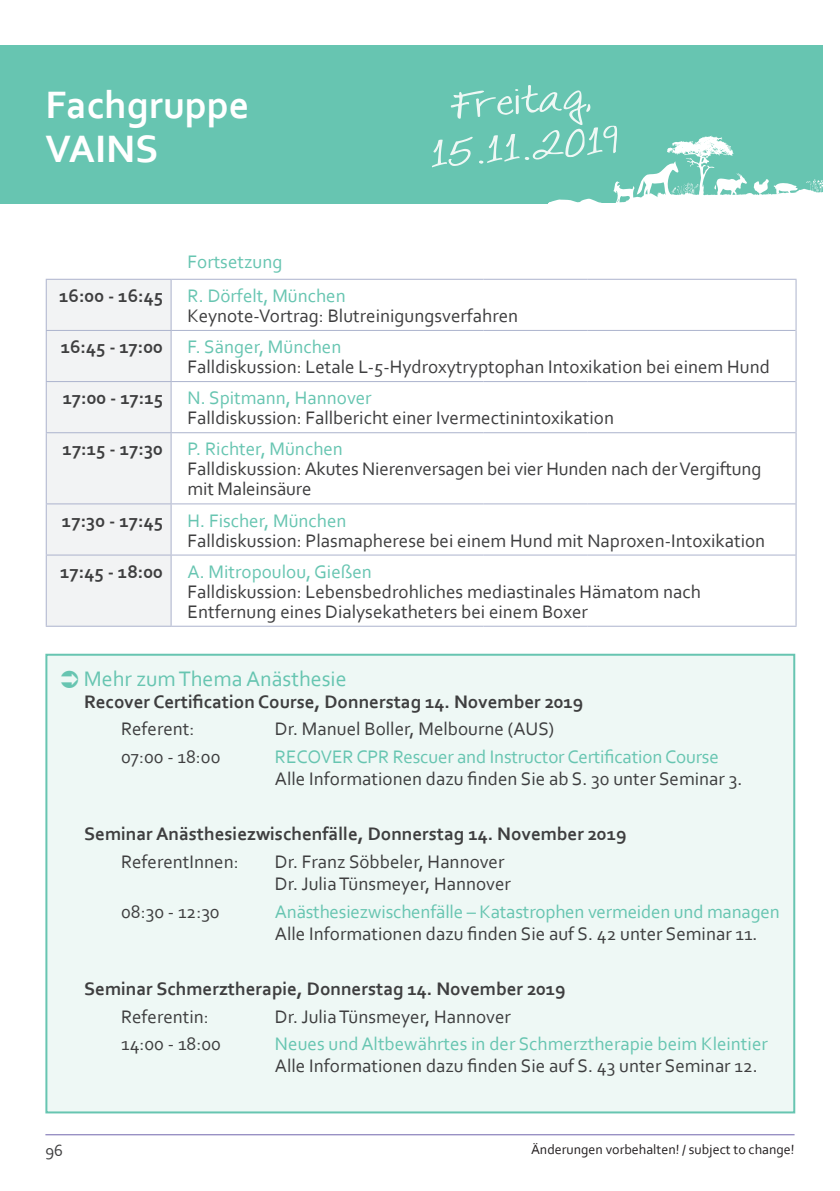
<style>
.page{position:relative;width:840px;height:1191px;background:#fff}
.page>*{position:absolute;margin:0;border:0;box-sizing:border-box;transform-origin:0 0}
.t1{font:700 40px/44px "Corbel";color:#fff}
.t2{font:36px/46.8px "Talkingtothe Moon";color:#eff8f5;text-align:center;scale:1.43 1}
.t3{font:22px "Corbel";color:#67c5b1}
.t4{font:19px/20px "Corbel";color:#3e3e3f}
.t5{font:19px "Corbel";color:#67c5b1}
.t6{font:700 19px "Corbel";color:#3e3e3f}
.t7{font:17px "Corbel";color:#3e3e3f}
.t8{font:14px "Corbel";color:#231f20}
</style>
<div class="page">
<hr style="left:45px;top:1134px;width:749px;height:1px;background:#7167ae">
<div style="left:0;top:45px;width:822px;height:159px;background:#67c5b1"></div>
<svg style="left:548px;top:80px;width:275px;height:124px"></svg>
<div style="left:46px;top:654px;width:747px;height:458px;background:#eef8f5"></div>
<div style="left:45px;top:653px;width:749px;height:460px;border:2px solid #67c5b1"></div>
<svg style="left:171px;top:278px;width:624px;height:347px"></svg>
<div style="left:47px;top:280px;width:123px;height:345px;background:#f2f3f4"></div>
<hr style="left:795px;top:280px;width:1px;height:50px;background:#acb3cd">
<hr style="left:795px;top:330px;width:1px;height:51px;background:#acb3cd">
<hr style="left:795px;top:381px;width:1px;height:52px;background:#acb3cd">
<hr style="left:795px;top:433px;width:1px;height:71px;background:#acb3cd">
<hr style="left:795px;top:504px;width:1px;height:51px;background:#acb3cd">
<hr style="left:795px;top:555px;width:1px;height:70px;background:#acb3cd">
<hr style="left:46px;top:279px;width:125px;height:1px;background:#acb3cd">
<hr style="left:46px;top:280px;width:1px;height:50px;background:#acb3cd">
<hr style="left:171px;top:279px;width:312px;height:1px;background:#acb3cd">
<hr style="left:170px;top:280px;width:1px;height:50px;background:#acb3cd">
<hr style="left:483px;top:279px;width:104px;height:1px;background:#acb3cd">
<hr style="left:587px;top:279px;width:209px;height:1px;background:#acb3cd">
<hr style="left:46px;top:330px;width:125px;height:1px;background:#acb3cd">
<hr style="left:46px;top:331px;width:1px;height:50px;background:#acb3cd">
<hr style="left:171px;top:330px;width:312px;height:1px;background:#acb3cd">
<hr style="left:170px;top:331px;width:1px;height:50px;background:#acb3cd">
<hr style="left:483px;top:330px;width:104px;height:1px;background:#acb3cd">
<hr style="left:587px;top:330px;width:208px;height:1px;background:#acb3cd">
<hr style="left:46px;top:381px;width:125px;height:1px;background:#acb3cd">
<hr style="left:46px;top:382px;width:1px;height:50px;background:#acb3cd">
<hr style="left:171px;top:381px;width:312px;height:1px;background:#acb3cd">
<hr style="left:170px;top:382px;width:1px;height:50px;background:#acb3cd">
<hr style="left:483px;top:381px;width:104px;height:1px;background:#acb3cd">
<hr style="left:587px;top:381px;width:208px;height:1px;background:#acb3cd">
<hr style="left:46px;top:432px;width:125px;height:1px;background:#acb3cd">
<hr style="left:46px;top:433px;width:1px;height:70px;background:#acb3cd">
<hr style="left:171px;top:432px;width:312px;height:1px;background:#acb3cd">
<hr style="left:170px;top:433px;width:1px;height:70px;background:#acb3cd">
<hr style="left:483px;top:432px;width:104px;height:1px;background:#acb3cd">
<hr style="left:587px;top:432px;width:208px;height:1px;background:#acb3cd">
<hr style="left:46px;top:503px;width:125px;height:1px;background:#acb3cd">
<hr style="left:46px;top:504px;width:1px;height:50px;background:#acb3cd">
<hr style="left:171px;top:503px;width:312px;height:1px;background:#acb3cd">
<hr style="left:170px;top:504px;width:1px;height:50px;background:#acb3cd">
<hr style="left:483px;top:503px;width:104px;height:1px;background:#acb3cd">
<hr style="left:587px;top:503px;width:208px;height:1px;background:#acb3cd">
<hr style="left:46px;top:555px;width:1px;height:70px;background:#acb3cd">
<hr style="left:171px;top:554px;width:312px;height:1px;background:#acb3cd">
<hr style="left:170px;top:555px;width:1px;height:70px;background:#acb3cd">
<hr style="left:483px;top:554px;width:104px;height:1px;background:#acb3cd">
<hr style="left:587px;top:554px;width:208px;height:1px;background:#acb3cd">
<hr style="left:171px;top:625px;width:312px;height:1px;background:#acb3cd">
<hr style="left:483px;top:625px;width:104px;height:1px;background:#acb3cd">
<hr style="left:587px;top:625px;width:209px;height:1px;background:#acb3cd">
<hr style="left:46px;top:554px;width:125px;height:1px;background:#acb3cd">
<hr style="left:46px;top:625px;width:125px;height:1px;background:#acb3cd">
<h1 class="t1" style="left:45px;top:81px;width:205px">Fachgruppe<br>VAINS</h1>
<h2 class="t2" style="left:425px;top:85px;width:134px;rotate:-4deg">Freitag,<br>15.11.2019</h2>
<p class="t5" style="left:187px;top:250px;width:96px">Fortsetzung</p>
<p class="t6" style="left:59px;top:284px;width:105px">16:00 - 16:45</p>
<p class="t5" style="left:187px;top:284px;width:160px">R. Dörfelt, München</p>
<p class="t4" style="left:187px;top:305px;width:332px">Keynote-Vortrag: Blutreinigungsverfahren</p>
<p class="t6" style="left:61px;top:335px;width:104px">16:45 - 17:00</p>
<p class="t5" style="left:187px;top:335px;width:155px">F. Sänger, München</p>
<p class="t4" style="left:187px;top:356px;width:583px">Falldiskussion: Letale L-5-Hydroxytryptophan Intoxikation bei einem Hund</p>
<p class="t6" style="left:63px;top:386px;width:102px">17:00 - 17:15</p>
<p class="t5" style="left:187px;top:386px;width:185px">N. Spitmann, Hannover</p>
<p class="t4" style="left:187px;top:407px;width:427px">Falldiskussion: Fallbericht einer Ivermectinintoxikation</p>
<p class="t6" style="left:63px;top:437px;width:102px">17:15 - 17:30</p>
<p class="t5" style="left:187px;top:437px;width:157px">P. Richter, München</p>
<p class="t4" style="left:187px;top:458px;width:575px">Falldiskussion: Akutes Nierenversagen bei vier Hunden nach der Vergiftung mit Maleinsäure</p>
<p class="t6" style="left:62px;top:508px;width:102px">17:30 - 17:45</p>
<p class="t5" style="left:187px;top:508px;width:160px">H. Fischer, München</p>
<p class="t4" style="left:187px;top:530px;width:579px">Falldiskussion: Plasmapherese bei einem Hund mit Naproxen-Intoxikation</p>
<p class="t6" style="left:60px;top:559px;width:104px">17:45 - 18:00</p>
<p class="t5" style="left:187px;top:559px;width:186px">A. Mitropoulou, Gießen</p>
<p class="t4" style="left:187px;top:581px;width:514px">Falldiskussion: Lebensbedrohliches mediastinales Hämatom nach<br>Entfernung eines Dialysekatheters bei einem Boxer</p>
<p class="t3" style="left:84px;top:664px;width:264px">Mehr zum Thema Anästhesie</p>
<p class="t6" style="left:84px;top:689px;width:500px">Recover Certification Course, Donnerstag 14. November 2019</p>
<p class="t4" style="left:121px;top:718px;width:75px">Referent:</p>
<p class="t4" style="left:275px;top:718px;width:280px">Dr. Manuel Boller, Melbourne (AUS)</p>
<p class="t4" style="left:121px;top:746px;width:101px">07:00 - 18:00</p>
<p class="t5" style="left:275px;top:745px;width:445px">RECOVER CPR Rescuer and Instructor Certification Course</p>
<p class="t4" style="left:275px;top:768px;width:468px">Alle Informationen dazu finden Sie ab S. 30 unter Seminar 3.</p>
<p class="t6" style="left:84px;top:822px;width:543px">Seminar Anästhesiezwischenfälle, Donnerstag 14. November 2019</p>
<p class="t4" style="left:121px;top:851px;width:119px">ReferentInnen:</p>
<p class="t4" style="left:275px;top:850px;width:237px;line-height:22px">Dr. Franz Söbbeler, Hannover<br>Dr. Julia Tünsmeyer, Hannover</p>
<p class="t4" style="left:121px;top:901px;width:100px">08:30 - 12:30</p>
<p class="t5" style="left:275px;top:899px;width:506px">Anästhesiezwischenfälle – Katastrophen vermeiden und managen</p>
<p class="t4" style="left:275px;top:923px;width:484px">Alle Informationen dazu finden Sie auf S. 42 unter Seminar 11.</p>
<p class="t6" style="left:84px;top:977px;width:482px">Seminar Schmerztherapie, Donnerstag 14. November 2019</p>
<p class="t4" style="left:121px;top:1006px;width:89px">Referentin:</p>
<p class="t4" style="left:275px;top:1006px;width:237px">Dr. Julia Tünsmeyer, Hannover</p>
<p class="t4" style="left:121px;top:1033px;width:101px">14:00 - 18:00</p>
<p class="t5" style="left:275px;top:1032px;width:494px">Neues und Altbewährtes in der Schmerztherapie beim Kleintier</p>
<p class="t4" style="left:275px;top:1055px;width:484px">Alle Informationen dazu finden Sie auf S. 43 unter Seminar 12.</p>
<p class="t7" style="left:45px;top:1139px;width:19px">96</p>
<p class="t8" style="left:530px;top:1141px;width:265px">Änderungen vorbehalten! / subject to change!</p>
</div>
